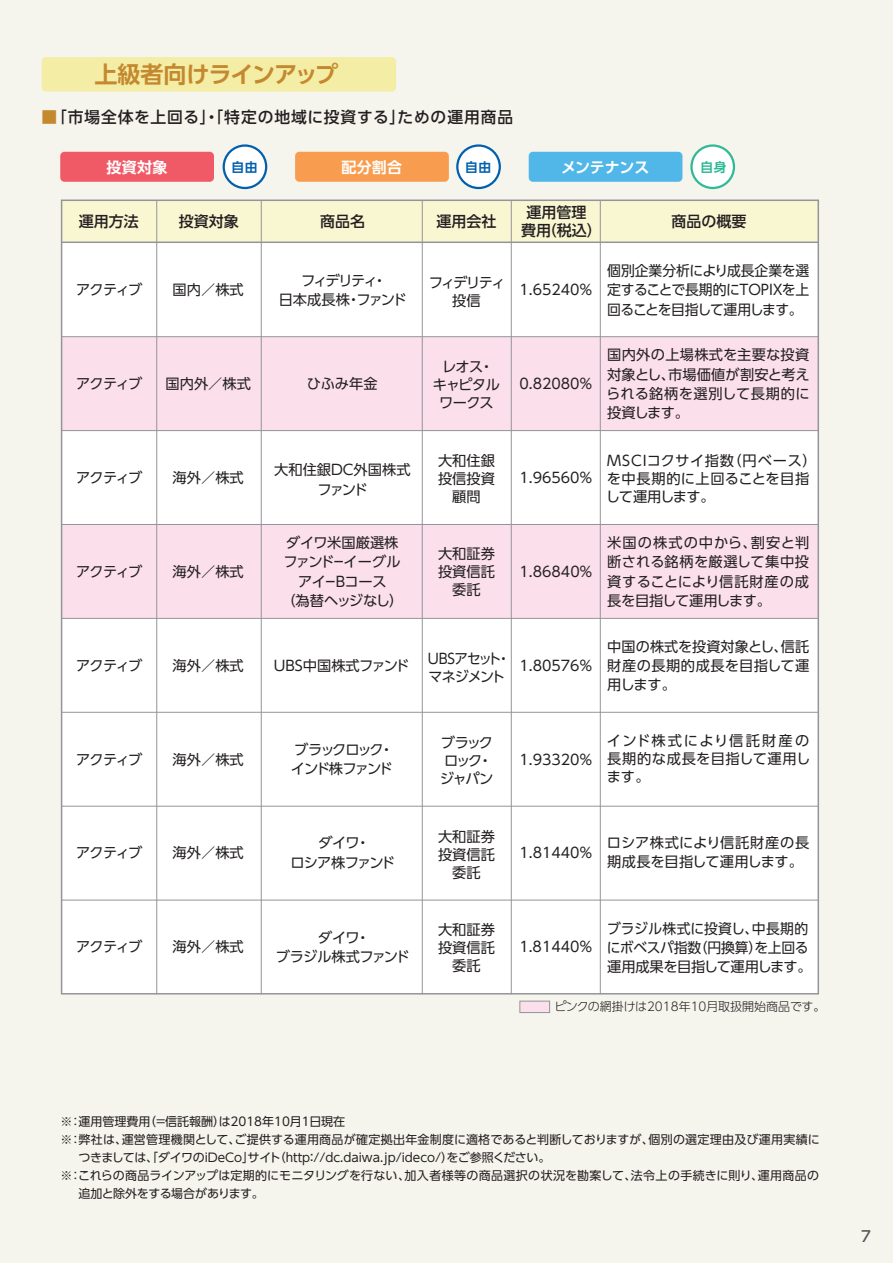
<style>
.page{position:relative;width:893px;height:1263px;background:#f5f4ed}
.page>*{position:absolute;margin:0;border:0;box-sizing:border-box;transform-origin:0 0}
.t1{font:700 22.95px "UD Shin Go Pro De";letter-spacing:-.03em;color:#c4892f}
.t2{font:500 15.75px "UD Shin Go Pro";letter-spacing:.06em;color:#231f20}
.t3{font:500 15px/18px "UD Shin Go Pro";color:#231f20}
.t4{font:700 15px "UD Shin Go Pro De";letter-spacing:.02em;color:#fff}
.t5{font:500 15px "UD Shin Go Pro";color:#57585a}
.t6{font:14.25px/19.4px "UD Shin Go Pro";letter-spacing:-.005em;color:#231f20;text-align:justify}
.t7{font:14.25px/18px "UD Shin Go Pro";letter-spacing:.02em;color:#231f20}
.t8{font:14.25px/19.4px "UD Shin Go Pro";letter-spacing:-.03em;color:#231f20;text-align:center}
.t9{font:14.25px/19.4px "UD Shin Go Pro";letter-spacing:-.125em;color:#231f20;text-align:center}
.t10{font:14.25px/18px "UD Shin Go Pro";letter-spacing:-.055em;color:#231f20;text-align:center}
.t11{font:14.25px/19.4px "UD Shin Go Pro";letter-spacing:-.145em;color:#231f20}
.t12{font:14.25px/18px "UD Shin Go Pro";letter-spacing:-.065em;color:#231f20;scale:.95 1}
.t13{font:14.25px/19.4px "UD Shin Go Pro";letter-spacing:-.045em;color:#231f20;text-align:center}
.t14{font:700 12.75px "UD Shin Go Pro De";color:#0160ae}
.t15{font:700 12.75px "UD Shin Go Pro De";color:#2dba95}
.t16{font:12px "UD Shin Go Pro";color:#231f20}
.t17{font:12px "UD Shin Go Pro";letter-spacing:.025em;color:#231f20}
.t18{font:12px "UD Shin Go Pro";letter-spacing:.02em;color:#231f20}
.t19{font:300 12px "UD Shin Go Pro";color:#231f20}
.t20{font:12px "UD Shin Go Pro";letter-spacing:-.04em;color:#231f20}
.s1{color:#c4892f}
.s2{font-family:"Koz Go Pr 6 N"}
</style>
<div class="page">
<div style="left:62px;top:209px;width:756px;height:784px;background:#fff"></div>
<div style="left:62px;top:337px;width:756px;height:93px;background:#fbdfeb"></div>
<div style="left:62px;top:524px;width:756px;height:94px;background:#fbdfeb"></div>
<div style="left:295px;top:152px;width:154px;height:30px;background:#f89d4f;border-radius:4px"></div>
<div style="left:457px;top:146px;width:43px;height:42px;background:#fff;border-radius:50%"></div>
<div style="left:456px;top:144px;width:45px;height:45px;border:2px solid #0160ae;border-radius:50%"></div>
<div style="left:529px;top:152px;width:153px;height:30px;background:#50b7e8;border-radius:4px"></div>
<div style="left:691px;top:146px;width:43px;height:42px;background:#fff;border-radius:50%"></div>
<div style="left:690px;top:144px;width:45px;height:45px;border:2px solid #2dba95;border-radius:50%"></div>
<div style="left:224px;top:146px;width:42px;height:42px;background:#fff;border-radius:50%"></div>
<div style="left:223px;top:144px;width:44px;height:45px;border:2px solid #0160ae;border-radius:50%"></div>
<div style="left:60px;top:152px;width:154px;height:30px;background:#f05a67;border-radius:4px"></div>
<div style="left:62px;top:200px;width:756px;height:42px;background:#f9f6d2"></div>
<hr style="left:156px;top:200px;width:1px;height:794px;background:#939598">
<hr style="left:61px;top:242px;width:757px;height:1px;background:#939598">
<hr style="left:61px;top:336px;width:757px;height:1px;background:#939598">
<hr style="left:61px;top:618px;width:757px;height:1px;background:#939598">
<hr style="left:61px;top:524px;width:757px;height:1px;background:#939598">
<hr style="left:61px;top:712px;width:757px;height:1px;background:#939598">
<hr style="left:61px;top:430px;width:757px;height:1px;background:#939598">
<hr style="left:261px;top:200px;width:1px;height:794px;background:#939598">
<hr style="left:422px;top:200px;width:1px;height:794px;background:#939598">
<hr style="left:511px;top:200px;width:1px;height:794px;background:#939598">
<hr style="left:600px;top:200px;width:1px;height:794px;background:#939598">
<div style="left:42px;top:57px;width:354px;height:35px;background:#f4eda6;border-radius:4px"></div>
<hr style="left:61px;top:806px;width:757px;height:1px;background:#939598">
<hr style="left:61px;top:900px;width:757px;height:1px;background:#939598">
<div style="left:520px;top:1001px;width:30px;height:11px;background:#fbdfeb"></div>
<div style="left:519px;top:1001px;width:31px;height:12px;border:1px solid #939598"></div>
<h1 class="t1" style="left:95px;top:56px;width:245px">上級者向けラインアップ</h1>
<p class="t2" style="left:42px;top:104px;width:473px"><span class="s1">■</span>「市場全体を上回る」・「特定の地域に投資する」ための運用商品</p>
<p class="t4" style="left:107px;top:155px;width:62px">投資対象</p>
<p class="t14" style="left:232px;top:157px;width:28px">自由</p>
<p class="t4" style="left:341px;top:155px;width:62px">配分割合</p>
<p class="t14" style="left:465px;top:157px;width:28px">自由</p>
<p class="t4" style="left:561px;top:155px;width:90px">メンテナンス</p>
<p class="t15" style="left:700px;top:157px;width:28px">自身</p>
<p class="t3" style="left:79px;top:212px;width:61px">運用方法</p>
<p class="t3" style="left:179px;top:212px;width:61px">投資対象</p>
<p class="t3" style="left:320px;top:212px;width:46px">商品名</p>
<p class="t3" style="left:436px;top:212px;width:61px">運用会社</p>
<p class="t3" style="left:521px;top:202px;width:82px;text-indent:5px">運用管理費用（税込）</p>
<p class="t3" style="left:671px;top:212px;width:77px">商品の概要</p>
<p class="t6" style="left:76px;top:280px;width:68px">アクティブ</p>
<p class="t9" style="left:279px;top:270px;width:129px">フィデリティ・<br>日本成長株・ファンド</p>
<p class="t6" style="left:173px;top:280px;width:73px">国内／株式</p>
<p class="t9" style="left:429px;top:273px;width:78px;line-height:18px">フィデリティ投信</p>
<p class="t6" style="left:519px;top:280px;width:75px">1.65240％</p>
<p class="t6" style="left:76px;top:374px;width:68px">アクティブ</p>
<p class="t6" style="left:165px;top:374px;width:87px">国内外／株式</p>
<p class="t6" style="left:307px;top:374px;width:72px">ひふみ年金</p>
<p class="t6" style="left:76px;top:467px;width:68px">アクティブ</p>
<p class="t6" style="left:274px;top:460px;width:138px;text-align:center">大和住銀DC外国株式ファンド</p>
<p class="t6" style="left:173px;top:467px;width:73px">海外／株式</p>
<p class="t10" style="left:433px;top:357px;width:69px">レオス・キャピタルワークス</p>
<p class="t6" style="left:438px;top:451px;width:58px;line-height:18px;text-align:center">大和住銀投信投資顧問</p>
<p class="t6" style="left:519px;top:374px;width:75px">0.82080％</p>
<p class="t6" style="left:519px;top:467px;width:75px">1.96560％</p>
<p class="t6" style="left:76px;top:561px;width:68px">アクティブ</p>
<p class="t8" style="left:281px;top:533px;width:124px">ダイワ米国厳選株ファンドーイーグルアイーBコース<br>（為替ヘッジなし）</p>
<p class="t6" style="left:438px;top:544px;width:58px;line-height:18px;text-align:center">大和証券投資信託委託</p>
<p class="t6" style="left:173px;top:561px;width:73px">海外／株式</p>
<p class="t6" style="left:519px;top:561px;width:75px">1.86840％</p>
<p class="t6" style="left:76px;top:655px;width:68px">アクティブ</p>
<p class="t6" style="left:173px;top:655px;width:73px">海外／株式</p>
<p class="t6" style="left:274px;top:655px;width:137px">UBS中国株式ファンド</p>
<p class="t12" style="left:428px;top:649px;width:88px">UBSアセット・マネジメント</p>
<p class="t6" style="left:519px;top:655px;width:75px">1.80576％</p>
<p class="t6" style="left:607px;top:260px;width:203px">個別企業分析により成長企業を選定することで長期的にTOPIXを上回ることを目指して運用します。</p>
<p class="t6" style="left:606px;top:345px;width:205px">国内外の上場株式を主要な投資対象とし、市場価値が割安と考えられる銘柄を選別して長期的に投資します。</p>
<p class="t7" style="left:606px;top:451px;width:212px">MSCIコクサイ指数（円ベース）を中長期的に上回ることを目指して運用します。</p>
<p class="t6" style="left:607px;top:532px;width:203px">米国の株式の中から、割安と判断される銘柄を厳選して集中投資することにより信託財産の成長を目指して運用します。</p>
<p class="t6" style="left:607px;top:636px;width:204px">中国の株式を投資対象とし、信託財産の長期的成長を目指して運用します。</p>
<p class="t6" style="left:76px;top:749px;width:68px">アクティブ</p>
<p class="t11" style="left:291px;top:740px;width:104px">ブラックロック・インド株ファンド</p>
<p class="t6" style="left:173px;top:749px;width:73px">海外／株式</p>
<p class="t6" style="left:440px;top:733px;width:55px;line-height:18px">ブラックロック・ジャパン</p>
<p class="t6" style="left:519px;top:749px;width:75px">1.93320％</p>
<p class="t6" style="left:607px;top:732px;width:205px;line-height:18px">インド株式により信託財産の長期的な成長を目指して運用します。</p>
<p class="t6" style="left:76px;top:843px;width:68px">アクティブ</p>
<p class="t10" style="left:290px;top:833px;width:106px;line-height:19.4px">ダイワ・<br>ロシア株ファンド</p>
<p class="t6" style="left:173px;top:843px;width:73px">海外／株式</p>
<p class="t6" style="left:76px;top:937px;width:68px">アクティブ</p>
<p class="t13" style="left:276px;top:927px;width:135px">ダイワ・<br>ブラジル株式ファンド</p>
<p class="t6" style="left:173px;top:937px;width:73px">海外／株式</p>
<p class="t6" style="left:438px;top:827px;width:58px;line-height:18px;text-align:center">大和証券投資信託委託</p>
<p class="t6" style="left:438px;top:920px;width:58px;line-height:18px;text-align:center">大和証券投資信託委託</p>
<p class="t6" style="left:519px;top:843px;width:75px">1.81440％</p>
<p class="t6" style="left:607px;top:832px;width:204px">ロシア株式により信託財産の長期成長を目指して運用します。</p>
<p class="t6" style="left:519px;top:937px;width:75px">1.81440％</p>
<p class="t6" style="left:607px;top:918px;width:206px;text-align:left">ブラジル株式に投資し、中長期的にボベスパ指数（円換算）を上回る運用成果を目指して運用します。</p>
<p class="t19" style="left:554px;top:996px;width:272px">ピンクの網掛けは2018年10月取扱開始商品です。</p>
<p class="t16" style="left:61px;top:1111px;width:286px"><span class="s2">※：</span>運用管理費用（＝信託報酬）は2018年10月1日現在</p>
<p class="t17" style="left:61px;top:1129px;width:761px"><span class="s2">※：</span>弊社は、運営管理機関として、ご提供する運用商品が確定拠出年金制度に適格であると判断しておりますが、個別の選定理由及び運用実績に</p>
<p class="t16" style="left:78px;top:1147px;width:474px">つきましては、「ダイワのiDeCo」サイト（http：//dc.daiwa.jp/ideco/）をご参照ください。</p>
<p class="t18" style="left:61px;top:1165px;width:760px"><span class="s2">※：</span>これらの商品ラインアップは定期的にモニタリングを行ない、加入者様等の商品選択の状況を勘案して、法令上の手続きに則り、運用商品の</p>
<p class="t20" style="left:79px;top:1183px;width:187px">追加と除外をする場合があります。</p>
<p class="t5" style="left:861px;top:1224px;width:11px">7</p>
</div>
